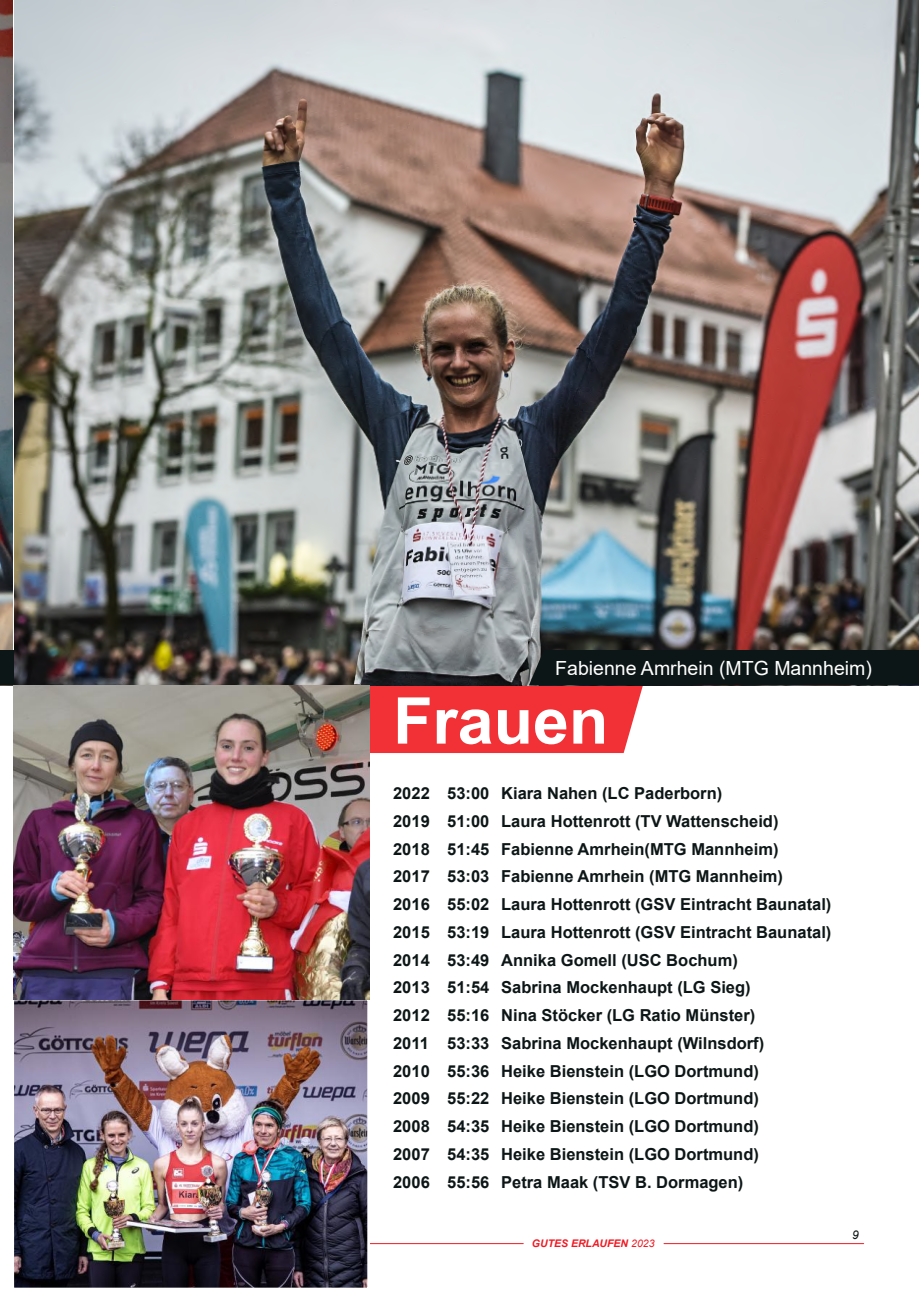
<style>
.page{position:relative;width:919px;height:1289px;background:#fff}
.page>*{position:absolute;margin:0;border:0;box-sizing:border-box;transform-origin:0 0}
.t1{font:700 64.5px "Arial";color:#fff}
.t2{font:19.5px "Arial";color:#fff}
.t3{font:700 16.5px/27.8px "Arial";color:#0d1616}
.t4{font:italic 12px "Arial";color:#0d1616}
.t5{font:italic 700 10.5px "Arial";color:#ef1923}
.s1{font-weight:400}
</style>
<div class="page">
<img style="left:0;top:0;width:918px;height:685px">
<svg style="left:0;top:650px;width:69px;height:35px;background:#272224"></svg>
<hr style="left:77px;top:1243px;width:446px;height:1px;background:#ef1923">
<hr style="left:664px;top:1243px;width:199px;height:1px;background:#ef1923">
<img style="left:13px;top:685px;width:356px;height:312px">
<img style="left:13px;top:997px;width:357px;height:291px">
<svg style="left:78px;top:650px;width:840px;height:103px"></svg>
<p class="t2" style="left:555px;top:660px;width:318px">Fabienne Amrhein (MTG Mannheim)</p>
<h1 class="t1" style="left:393px;top:696px;width:217px">Frauen</h1>
<p class="t3" style="left:393px;top:781px;width:440px">2022 53:00 Kiara Nahen (LC Paderborn)<br>2019 51:00 Laura Hottenrott (TV Wattenscheid)<br>2018 51:45 Fabienne Amrhein(MTG Mannheim)<br>2017 53:03 Fabienne Amrhein (MTG Mannheim)<br>2016 55:02 Laura Hottenrott (GSV Eintracht Baunatal)<br>2015 53:19 Laura Hottenrott (GSV Eintracht Baunatal)<br>2014 53:49 Annika Gomell (USC Bochum)<br>2013 51:54 Sabrina Mockenhaupt (LG Sieg)<br>2012 55:16 Nina Stöcker (LG Ratio Münster)<br>2011 53:33 Sabrina Mockenhaupt (Wilnsdorf)<br>2010 55:36 Heike Bienstein (LGO Dortmund)<br>2009 55:22 Heike Bienstein (LGO Dortmund)<br>2008 54:35 Heike Bienstein (LGO Dortmund)<br>2007 54:35 Heike Bienstein (LGO Dortmund)<br>2006 55:56 Petra Maak (TSV B. Dormagen)</p>
<p class="t5" style="left:532px;top:1239px;width:124px">GUTES ERLAUFEN <span class="s1">2023</span></p>
<p class="t4" style="left:852px;top:1229px;width:8px">9</p>
</div>
